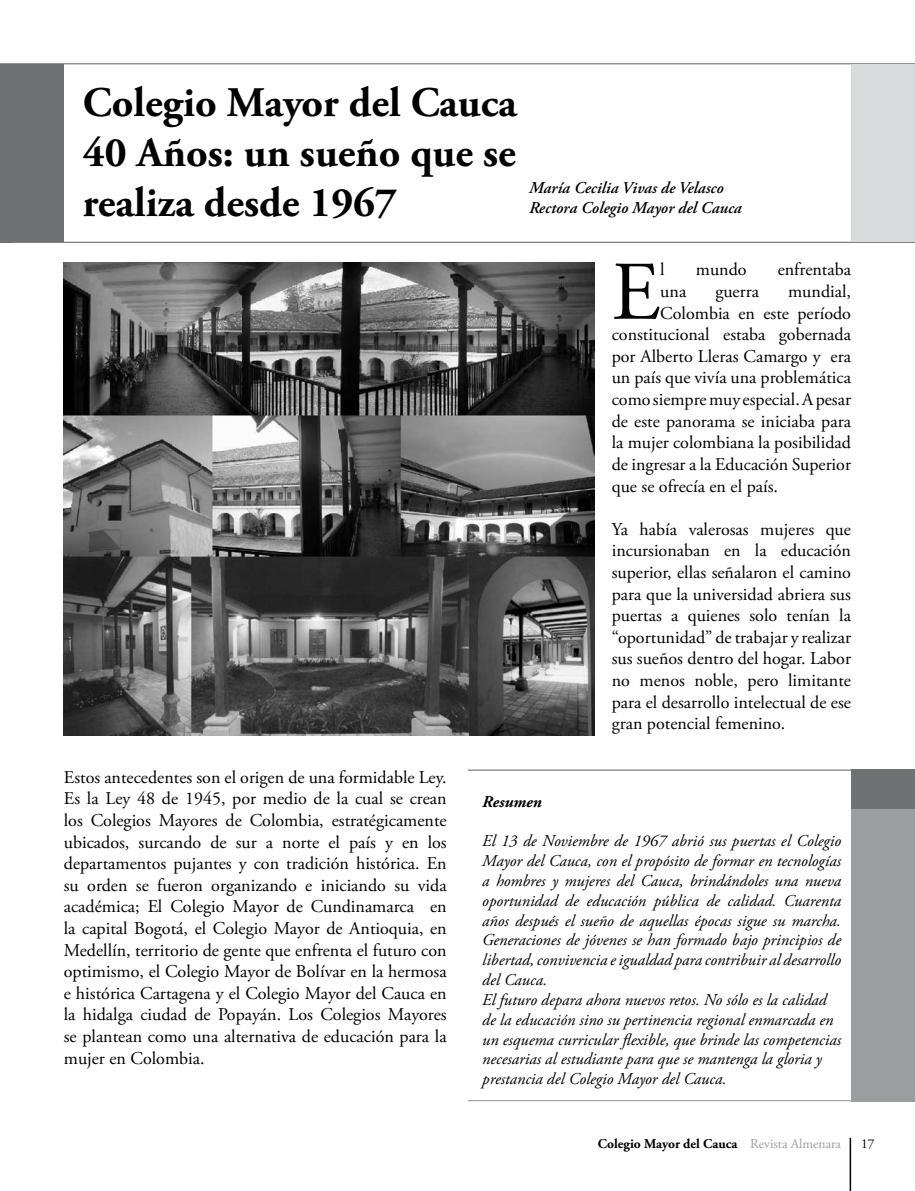
<style>
.page{position:relative;width:915px;height:1191px;background:#fff}
.page>*{position:absolute;margin:0;border:0;box-sizing:border-box;transform-origin:0 0}
.t1{font:83.1px "Adobe Garamond Pro";color:#000}
.t2{font:700 42px/50.4px "Adobe Garamond Pro";color:#000;text-align:justify}
.t3{font:18px/21.6px "Adobe Garamond Pro";color:#000;text-align:justify}
.t4{font:italic 16.5px/19.8px "Adobe Garamond Pro";color:#000}
.t5{font:italic 600 16.5px/19.8px "Adobe Garamond Pro";color:#000}
.t6{font:italic 700 16.5px "Adobe Garamond Pro";color:#000}
.t7{font:700 13.5px "Adobe Garamond Pro";color:#000}
.t8{font:13.5px "Adobe Garamond Pro";color:#000}
.s1{font-weight:400;color:#9c9d9f}
</style>
<div class="page">
<hr style="left:0;top:63px;width:914px;height:1px;background:#707173">
<hr style="left:849px;top:1137px;width:1px;height:54px;background:#000">
<hr style="left:0;top:242px;width:914px;height:1px;background:#707173">
<div style="left:850px;top:784px;width:64px;height:317px;background:#9c9d9f"></div>
<div style="left:850px;top:769px;width:64px;height:39px;background:#707173"></div>
<hr style="left:468px;top:769px;width:446px;height:1px;background:#707173">
<hr style="left:468px;top:1100px;width:446px;height:1px;background:#9c9d9f">
<div style="left:850px;top:64px;width:64px;height:178px;background:#d9dadb"></div>
<div style="left:0;top:64px;width:64px;height:178px;background:#707173"></div>
<img style="left:64px;top:262px;width:530px;height:473px">
<h2 class="t2" style="left:83px;top:78px;width:435px">Colegio Mayor del Cauca 40 Años: un sueño que se realiza desde 1967</h2>
<p class="t5" style="left:529px;top:179px;width:214px">María Cecilia Vivas de Velasco<br>Rectora Colegio Mayor del Cauca</p>
<h1 class="t1" style="left:611px;top:242px;width:50px">E</h1>
<p class="t3" style="left:660px;top:259px;width:6px">l</p>
<p class="t3" style="left:695px;top:259px;width:52px">mundo</p>
<p class="t3" style="left:777px;top:259px;width:75px">enfrentaba</p>
<p class="t3" style="left:660px;top:281px;width:27px">una</p>
<p class="t3" style="left:715px;top:281px;width:45px">guerra</p>
<p class="t3" style="left:787px;top:281px;width:64px">mundial,</p>
<p class="t3" style="left:660px;top:303px;width:192px">Colombia en este período</p>
<p class="t3" style="left:611px;top:324px;width:241px">constitucional estaba gobernada</p>
<p class="t3" style="left:611px;top:346px;width:241px">por Alberto Lleras Camargo y era</p>
<p class="t3" style="left:611px;top:367px;width:241px">un país que vivía una problemática</p>
<p class="t3" style="left:611px;top:389px;width:241px">como siempre muy especial. A pesar</p>
<p class="t3" style="left:611px;top:411px;width:241px">de este panorama se iniciaba para</p>
<p class="t3" style="left:611px;top:432px;width:241px">la mujer colombiana la posibilidad</p>
<p class="t3" style="left:611px;top:454px;width:241px">de ingresar a la Educación Superior</p>
<p class="t3" style="left:611px;top:475px;width:168px">que se ofrecía en el país.</p>
<p class="t3" style="left:611px;top:519px;width:241px">Ya había valerosas mujeres que incursionaban en la educación superior, ellas señalaron el camino para que la universidad abriera sus puertas a quienes solo tenían la “oportunidad” de trabajar y realizar sus sueños dentro del hogar. Labor no menos noble, pero limitante para el desarrollo intelectual de ese gran potencial femenino.</p>
<p class="t3" style="left:64px;top:767px;width:384px">Estos antecedentes son el origen de una formidable Ley.<br>Es la Ley 48 de 1 945, por medio de la cual se crean los Colegios Mayores de Colombia, estratégicamente ubicados, surcando de sur a norte el país y en los departamentos pujantes y con tradición histórica. En su orden se fueron organizando e iniciando su vida académica; El Colegio Mayor de Cundinamarca en la capital Bogotá, el Colegio Mayor de Antioquia, en Medellín, territorio de gente que enfrenta el futuro con optimismo, el Colegio Mayor de Bolívar en la hermosa e histórica Cartagena y el Colegio Mayor del Cauca en la hidalga ciudad de Popayán. Los Colegios Mayores se plantean como una alternativa de educación para la mujer en Colombia.</p>
<p class="t6" style="left:482px;top:792px;width:61px">Resumen</p>
<p class="t4" style="left:482px;top:831px;width:360px">El 13 de Noviembre de 1967 abrió sus puertas el Colegio Mayor del Cauca, con el propósito de formar en tecnologías a hombres y mujeres del Cauca, brindándoles una nueva oportunidad de educación pública de calidad. Cuarenta años después el sueño de aquellas épocas sigue su marcha.<br>Generaciones de jóvenes se han formado bajo principios de libertad, convivencia e igualdad para contribuir al desarrollo del Cauca.<br>El futuro depara ahora nuevos retos. No sólo es la calidad de la educación sino su pertinencia regional enmarcada en un esquema curricular flexible, que brinde las competencias necesarias al estudiante para que se mantenga la gloria y prestancia del Colegio Mayor del Cauca.</p>
<p class="t7" style="left:597px;top:1135px;width:245px">Colegio Mayor del Cauca <span class="s1">Revista Almenara</span></p>
<p class="t8" style="left:860px;top:1135px;width:15px">17</p>
</div>
